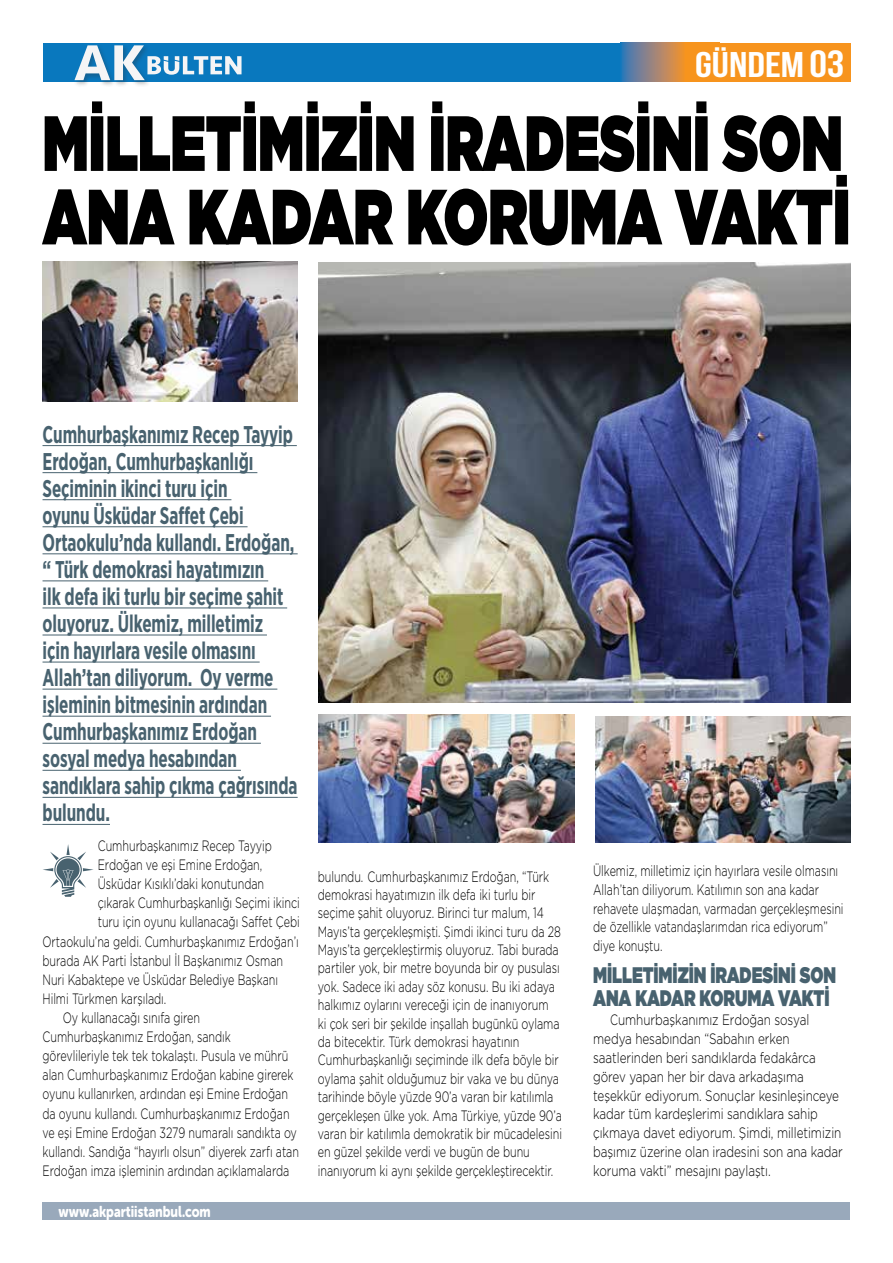
<style>
.page{position:relative;width:893px;height:1263px;background:#fff}
.page>*{position:absolute;margin:0;border:0;box-sizing:border-box;transform-origin:0 0}
.t1{font:900 78.15px/73.5px "Gotham";letter-spacing:-.005em;color:#000;scale:.68 1}
.t2{font:700 35.7px "Bebas Neue";color:#fff;scale:1.21 1}
.t3{font:700 24.15px/27px "Gotham Narrow";letter-spacing:-.005em;color:#48626f;scale:.72 1}
.t4{font:900 22.5px/23.4px "Gotham";letter-spacing:-.005em;color:#48626f;scale:.72 1}
.t5{font:15.6px "Museo Sans Rounded 900";color:#fff;scale:.8 1}
.t6{font:300 15px/18.5px "Gotham";letter-spacing:-.005em;color:#000;scale:.72 1}
.s1{font-size:37.95px}
</style>
<div class="page">
<hr style="left:43px;top:445px;width:254px;height:1px;background:#48626f">
<hr style="left:43px;top:472px;width:214px;height:1px;background:#48626f">
<hr style="left:43px;top:499px;width:188px;height:1px;background:#48626f">
<hr style="left:43px;top:526px;width:205px;height:1px;background:#48626f">
<hr style="left:43px;top:553px;width:255px;height:1px;background:#48626f">
<hr style="left:43px;top:580px;width:225px;height:1px;background:#48626f">
<hr style="left:43px;top:607px;width:244px;height:1px;background:#48626f">
<hr style="left:43px;top:635px;width:224px;height:1px;background:#48626f">
<hr style="left:43px;top:662px;width:217px;height:1px;background:#48626f">
<hr style="left:43px;top:689px;width:234px;height:1px;background:#48626f">
<hr style="left:43px;top:716px;width:228px;height:1px;background:#48626f">
<hr style="left:43px;top:743px;width:218px;height:1px;background:#48626f">
<hr style="left:43px;top:770px;width:198px;height:1px;background:#48626f">
<hr style="left:43px;top:797px;width:255px;height:1px;background:#48626f">
<hr style="left:43px;top:824px;width:67px;height:1px;background:#48626f">
<div style="left:43px;top:1203px;width:807px;height:17px;background:#99a9bb"></div>
<div style="left:43px;top:43px;width:806px;height:39px;background:#0978be"></div>
<div style="left:686px;top:43px;width:164px;height:39px;background:#f7941e"></div>
<svg style="left:621px;top:43px;width:65px;height:39px;background:#998477"></svg>
<img style="left:74px;top:80px;width:74px;height:5px">
<svg style="left:74px;top:45px;width:168px;height:35px"></svg>
<img style="left:43px;top:261px;width:255px;height:141px">
<img style="left:319px;top:262px;width:531px;height:440px">
<img style="left:595px;top:716px;width:255px;height:127px">
<img style="left:319px;top:714px;width:255px;height:128px">
<svg style="left:43px;top:844px;width:51px;height:53px"></svg>
<h2 class="t2" style="left:695px;top:45px;width:125px">GÜNDEM<span class="s1">03</span></h2>
<h1 class="t1" style="left:43px;top:105px;width:1190px">MİLLETİMİZİN İRADESİNİ SON<br>ANA KADAR KORUMA VAKTİ</h1>
<p class="t3" style="left:43px;top:420px;width:356px">Cumhurbaşkanımız Recep Tayyip<br>Erdoğan, Cumhurbaşkanlığı<br>Seçiminin ikinci turu için<br>oyunu Üsküdar Saffet Çebi<br>Ortaokulu’nda kullandı. Erdoğan, “ Türk demokrasi hayatımızın<br>ilk defa iki turlu bir seçime şahit oluyoruz. Ülkemiz, milletimiz<br>için hayırlara vesile olmasını<br>Allah’tan diliyorum. Oy verme işleminin bitmesinin ardından<br>Cumhurbaşkanımız Erdoğan sosyal medya hesabından sandıklara sahip çıkma çağrısında bulundu.</p>
<p class="t6" style="left:98px;top:836px;width:243px">Cumhurbaşkanımız Recep Tayyip</p>
<p class="t6" style="left:98px;top:855px;width:230px">Erdoğan ve eşi Emine Erdoğan,</p>
<p class="t6" style="left:98px;top:874px;width:233px">Üsküdar Kısıklı’daki konutundan</p>
<p class="t6" style="left:98px;top:893px;width:282px">çıkarak Cumhurbaşkanlığı Seçimi ikinci</p>
<p class="t6" style="left:98px;top:912px;width:282px">turu için oyunu kullanacağı Saffet Çebi</p>
<p class="t6" style="left:43px;top:932px;width:357px">Ortaokulu’na geldi. Cumhurbaşkanımız Erdoğan’ı</p>
<p class="t6" style="left:43px;top:951px;width:336px">burada AK Parti İstanbul İl Başkanımız Osman</p>
<p class="t6" style="left:43px;top:970px;width:329px">Nuri Kabaktepe ve Üsküdar Belediye Başkanı</p>
<p class="t6" style="left:43px;top:989px;width:174px">Hilmi Türkmen karşıladı.</p>
<p class="t6" style="left:63px;top:1008px;width:192px">Oy kullanacağı sınıfa giren</p>
<p class="t6" style="left:43px;top:1027px;width:263px">Cumhurbaşkanımız Erdoğan, sandık</p>
<p class="t6" style="left:43px;top:1046px;width:343px">görevlileriyle tek tek tokalaştı. Pusula ve mührü</p>
<p class="t6" style="left:43px;top:1065px;width:350px">alan Cumhurbaşkanımız Erdoğan kabine girerek</p>
<p class="t6" style="left:43px;top:1084px;width:342px">oyunu kullanırken, ardından eşi Emine Erdoğan</p>
<p class="t6" style="left:43px;top:1104px;width:345px">da oyunu kullandı. Cumhurbaşkanımız Erdoğan</p>
<p class="t6" style="left:43px;top:1123px;width:355px">ve eşi Emine Erdoğan 3279 numaralı sandıkta oy</p>
<p class="t6" style="left:43px;top:1142px;width:358px">kullandı. Sandığa “hayırlı olsun” diyerek zarfı atan</p>
<p class="t6" style="left:43px;top:1161px;width:344px">Erdoğan imza işleminin ardından açıklamalarda</p>
<p class="t5" style="left:59px;top:1202px;width:192px">www.akpartiistanbul.com</p>
<p class="t6" style="left:318px;top:866px;width:341px">bulundu. Cumhurbaşkanımız Erdoğan, “Türk demokrasi hayatımızın ilk defa iki turlu bir seçime şahit oluyoruz. Birinci tur malum, 14<br>Mayıs’ta gerçekleşmişti. Şimdi ikinci turu da 28<br>Mayıs’ta gerçekleştirmiş oluyoruz. Tabi burada partiler yok, bir metre boyunda bir oy pusulası yok. Sadece iki aday söz konusu. Bu iki adaya halkımız oylarını vereceği için de inanıyorum<br>ki çok seri bir şekilde inşallah bugünkü oylama da bitecektir. Türk demokrasi hayatının Cumhurbaşkanlığı seçiminde ilk defa böyle bir oylama şahit olduğumuz bir vaka ve bu dünya tarihinde böyle yüzde 90’a varan bir katılımla gerçekleşen ülke yok. Ama Türkiye, yüzde 90’a varan bir katılımla demokratik bir mücadelesini en güzel şekilde verdi ve bugün de bunu inanıyorum ki aynı şekilde gerçekleştirecektir.</p>
<p class="t6" style="left:593px;top:861px;width:349px">Ülkemiz, milletimiz için hayırlara vesile olmasını Allah’tan diliyorum. Katılımın son ana kadar rehavete ulaşmadan, varmadan gerçekleşmesini de özellikle vatandaşlarımdan rica ediyorum” diye konuştu.</p>
<h3 class="t4" style="left:593px;top:963px;width:339px">MİLLETİMİZİN İRADESİNİ SON<br>ANA KADAR KORUMA VAKTİ</h3>
<p class="t6" style="left:593px;top:1010px;width:348px;line-height:18.9px;text-indent:17px">Cumhurbaşkanımız Erdoğan sosyal medya hesabından “Sabahın erken saatlerinden beri sandıklarda fedakârca görev yapan her bir dava arkadaşıma teşekkür ediyorum. Sonuçlar kesinleşinceye kadar tüm kardeşlerimi sandıklara sahip çıkmaya davet ediyorum. Şimdi, milletimizin başımız üzerine olan iradesini son ana kadar koruma vakti” mesajını paylaştı.</p>
</div>
